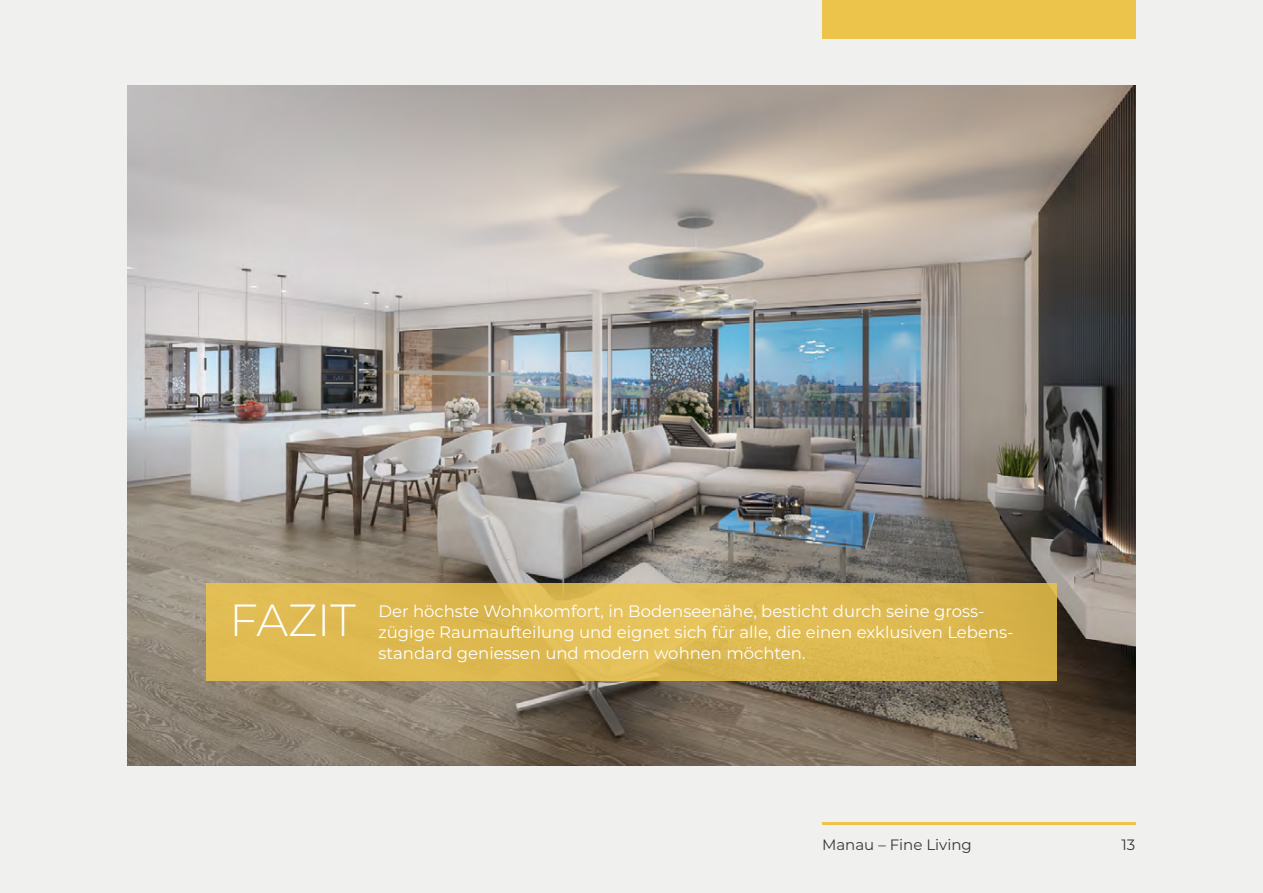
<style>
.page{position:relative;width:1263px;height:893px;background:#f0f1ef}
.page>*{position:absolute;margin:0;border:0;box-sizing:border-box;transform-origin:0 0}
.Überschriften{font:300 45px "Montserrat";color:#fff}
.Lauftext{font:16.5px/21px "Montserrat";color:#fff}
.t1{font:15px "Montserrat";color:#393a34}
</style>
<div class="page">
<img style="left:128px;top:85px;width:1007px;height:680px">
<svg style="left:206px;top:583px;width:851px;height:97px;background:#ddb951"></svg>
<hr style="left:822px;top:822px;width:313px;height:2px;background:#edc44b">
<div style="left:822px;top:0;width:313px;height:38px;background:#edc44b"></div>
<p class="Überschriften" style="left:230px;top:590px;width:128px">FAZIT</p>
<p class="Lauftext" style="left:378px;top:600px;width:637px">Der höchste Wohnkomfort, in Bodenseenähe, besticht durch seine gross&shy;zügige Raumaufteilung und eignet sich für alle, die einen exklusiven Lebens&shy;standard geniessen und modern wohnen möchten.</p>
<p class="t1" style="left:822px;top:835px;width:151px">Manau – Fine Living</p>
<p class="t1" style="left:1121px;top:835px;width:15px">13</p>
</div>
